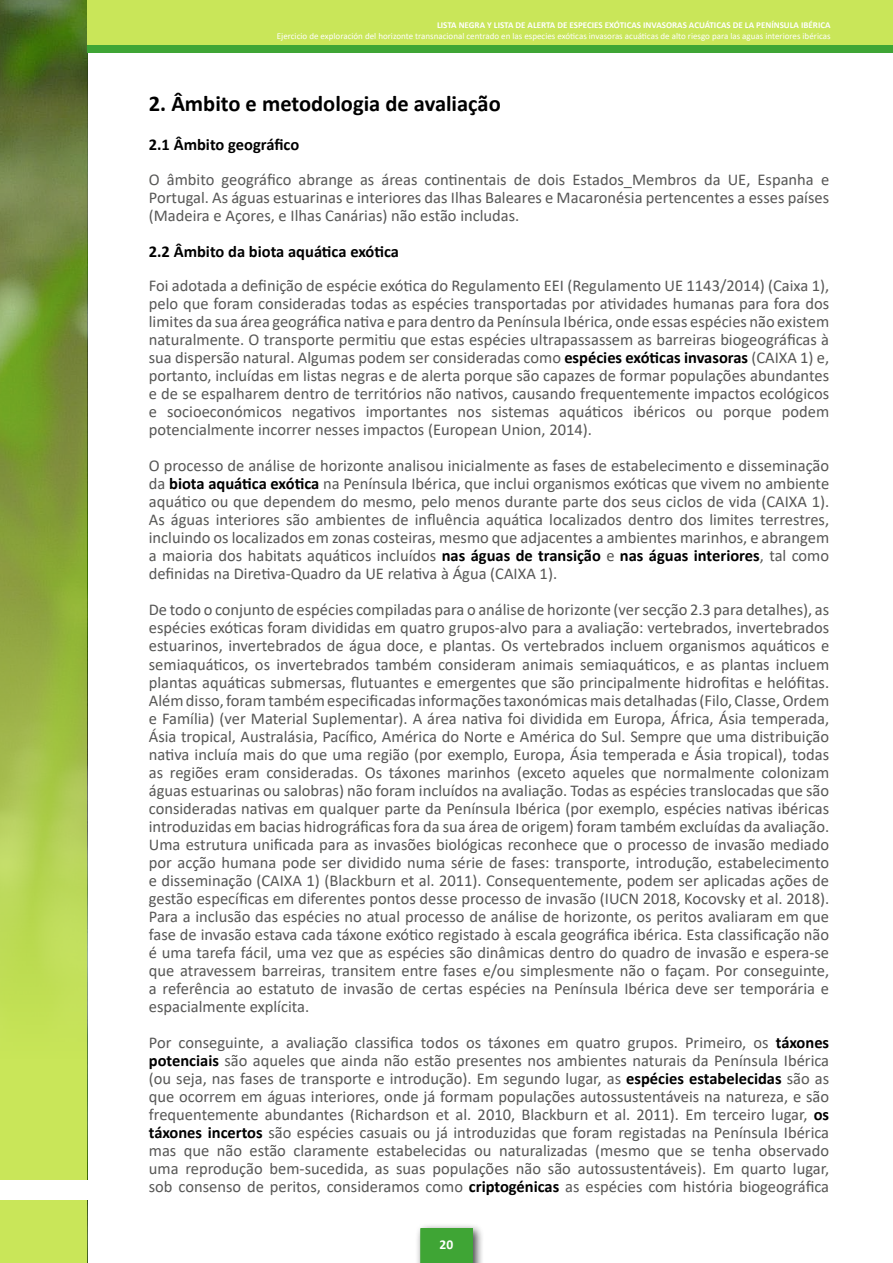
<style>
.page{position:relative;width:893px;height:1263px;background:#fff}
.page>*{position:absolute;margin:0;border:0;box-sizing:border-box;transform-origin:0 0}
.t1{font:700 22.5px "Calibri";color:#000}
.t2{font:16.5px/18px "Calibri";color:#575756;text-align:justify}
.t3{font:700 16.5px "Calibri";color:#000}
.t4{font:700 13.5px "Calibri";color:#fff}
.t5{font:9px "Calibri";color:#fff}
.t6{font:700 9px "Calibri";color:#fff}
.s1{font-weight:700;color:#000}
</style>
<div class="page">
<div style="left:87px;top:45px;width:806px;height:8px;background:#3fa535"></div>
<div style="left:415px;top:1222px;width:69px;height:41px;background:#000;opacity:.75"></div>
<div style="left:420px;top:1228px;width:53px;height:35px;background:#3fa535"></div>
<svg style="left:0;top:0;width:87px;height:1263px"></svg>
<div style="left:0;top:1180px;width:123px;height:19px;background:#fff"></div>
<div style="left:87px;top:0;width:806px;height:45px;background:#c9e659"></div>
<p class="t6" style="left:437px;top:19px;width:395px">LISTA NEGRA Y LISTA DE ALERTA DE ESPECIES EXÓTICAS INVASORAS ACUÁTICAS DE LA PENÍNSULA IBÉRICA</p>
<p class="t5" style="left:277px;top:30px;width:555px">Ejercicio de exploración del horizonte transnacional centrado en las especies exóticas invasoras acuáticas de alto riesgo para las aguas interiores ibéricas</p>
<p class="t6" style="left:581px;top:19px;width:252px">LIST OF AQUATIC ALIEN SPECIES OF THE IBERI N PENINSULA (2020)</p>
<p class="t5" style="left:511px;top:30px;width:318px">Updated l st of aquatic alien species intro uced and established in Iberian inland water</p>
<h1 class="t1" style="left:149px;top:87px;width:353px">2. Âmbito e metodologia de avaliação</h1>
<p class="t3" style="left:149px;top:133px;width:152px">2.1 Âmbito geográfico</p>
<p class="t2" style="left:149px;top:170px;width:682px">O âmbito geográfico abrange as áreas continentais de dois Estados_Membros da UE, Espanha e Portugal. As águas estuarinas e interiores das Ilhas Baleares e Macaronésia pertencentes a esses países (Madeira e Açores, e Ilhas Canárias) não estão includas.</p>
<p class="t3" style="left:149px;top:240px;width:252px">2.2 Âmbito da biota aquática exótica</p>
<p class="t2" style="left:149px;top:276px;width:682px">Foi adotada a definição de espécie exótica do Regulamento EEI (Regulamento UE 1143/2014) (Caixa 1), pelo que foram consideradas todas as espécies transportadas por atividades humanas para fora dos limites da sua área geográfica nativa e para dentro da Península Ibérica, onde essas espécies não existem naturalmente. O transporte permitiu que estas espécies ultrapassassem as barreiras biogeográficas à sua dispersão natural. Algumas podem ser consideradas como <span class="s1">espécies exóticas invasoras</span> (CAIXA 1) e, portanto, incluídas em listas negras e de alerta porque são capazes de formar populações abundantes e de se espalharem dentro de territórios não nativos, causando frequentemente impactos ecológicos e socioeconómicos negativos importantes nos sistemas aquáticos ibéricos ou porque podem potencialmente incorrer nesses impactos (European Union, 2014).</p>
<p class="t2" style="left:149px;top:457px;width:682px">O processo de análise de horizonte analisou inicialmente as fases de estabelecimento e disseminação da <span class="s1">biota aquática exótica</span> na Península Ibérica, que inclui organismos exóticas que vivem no ambiente aquático ou que dependem do mesmo, pelo menos durante parte dos seus ciclos de vida (CAIXA 1).<br>As águas interiores são ambientes de influência aquática localizados dentro dos limites terrestres, incluindo os localizados em zonas costeiras, mesmo que adjacentes a ambientes marinhos, e abrangem a maioria dos habitats aquáticos incluídos <span class="s1">nas águas de transição</span> e <span class="s1">nas águas interiores</span>, tal como definidas na Diretiva-Quadro da UE relativa à Água (CAIXA 1).</p>
<p class="t2" style="left:149px;top:601px;width:682px">De todo o conjunto de espécies compiladas para o análise de horizonte (ver secção 2.3 para detalhes), as espécies exóticas foram divididas em quatro grupos-alvo para a avaliação: vertebrados, invertebrados estuarinos, invertebrados de água doce, e plantas. Os vertebrados incluem organismos aquáticos e semiaquáticos, os invertebrados também consideram animais semiaquáticos, e as plantas incluem plantas aquáticas submersas, flutuantes e emergentes que são principalmente hidrofitas e helófitas.<br>Além disso, foram também especificadas informações taxonómicas mais detalhadas (Filo, Classe, Ordem e Família) (ver Material Suplementar). A área nativa foi dividida em Europa, África, Ásia temperada, Ásia tropical, Australásia, Pacífico, América do Norte e América do Sul. Sempre que uma distribuição nativa incluía mais do que uma região (por exemplo, Europa, Ásia temperada e Ásia tropical), todas as regiões eram consideradas. Os táxones marinhos (exceto aqueles que normalmente colonizam águas estuarinas ou salobras) não foram incluídos na avaliação. Todas as espécies translocadas que são consideradas nativas em qualquer parte da Península Ibérica (por exemplo, espécies nativas ibéricas introduzidas em bacias hidrográficas fora da sua área de origem) foram também excluídas da avaliação.<br>Uma estrutura unificada para as invasões biológicas reconhece que o processo de invasão mediado por acção humana pode ser dividido numa série de fases: transporte, introdução, estabelecimento e disseminação (CAIXA 1) (Blackburn et al. 2011). Consequentemente, podem ser aplicadas ações de gestão específicas em diferentes pontos desse processo de invasão (IUCN 2018, Kocovsky et al. 2018).<br>Para a inclusão das espécies no atual processo de análise de horizonte, os peritos avaliaram em que fase de invasão estava cada táxone exótico registado à escala geográfica ibérica. Esta classificação não é uma tarefa fácil, uma vez que as espécies são dinâmicas dentro do quadro de invasão e espera-se que atravessem barreiras, transitem entre fases e/ou simplesmente não o façam. Por conseguinte, a referência ao estatuto de invasão de certas espécies na Península Ibérica deve ser temporária e espacialmente explícita.</p>
<p class="t2" style="left:149px;top:1033px;width:682px">Por conseguinte, a avaliação classifica todos os táxones em quatro grupos. Primeiro, os <span class="s1">táxones potenciais</span> são aqueles que ainda não estão presentes nos ambientes naturais da Península Ibérica (ou seja, nas fases de transporte e introdução). Em segundo lugar, as <span class="s1">espécies estabelecidas</span> são as que ocorrem em águas interiores, onde já formam populações autossustentáveis na natureza, e são frequentemente abundantes (Richardson et al. 2010, Blackburn et al. 2011). Em terceiro lugar, <span class="s1">os táxones incertos</span> são espécies casuais ou já introduzidas que foram registadas na Península Ibérica mas que não estão claramente estabelecidas ou naturalizadas (mesmo que se tenha observado uma reprodução bem-sucedida, as suas populações não são autossustentáveis). Em quarto lugar, sob consenso de peritos, consideramos como <span class="s1">criptogénicas</span> as espécies com história biogeográfica</p>
<p class="t4" style="left:440px;top:1234px;width:15px">20</p>
</div>
